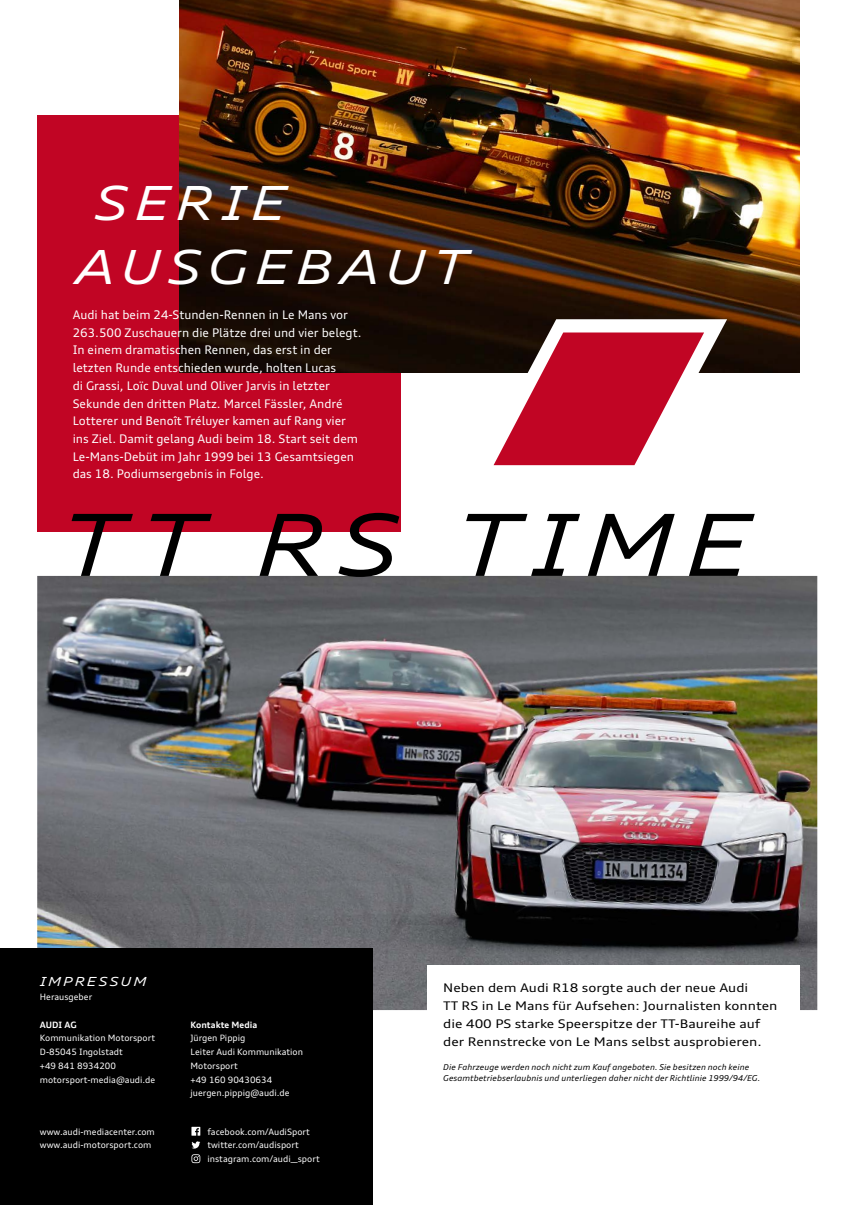
<style>
.page{position:relative;width:851px;height:1205px;background:#fff}
.page>*{position:absolute;margin:0;border:0;box-sizing:border-box;transform-origin:0 0}
.t1{font:italic expanded 85.62px "Audi Type";letter-spacing:.135em;color:#000}
.t2{font:italic expanded 47px/63.4px "Audi Type";letter-spacing:.105em;color:#fff}
.t3{font:italic expanded 12.5px "Audi Type";letter-spacing:.14em;color:#fff}
.t4{font:11.88px/17.8px "Audi Type";color:#fff}
.t5{font:11.88px/17.8px "Audi Type";color:#000;scale:1.15 1}
.t6{font:8.75px/13.8px "Audi Type";color:#fff}
.t7{font:700 8.75px "Audi Type";color:#fff}
.t8{font:italic 8.12px/11.2px "Audi Type";letter-spacing:.015em;color:#000}
</style>
<div class="page">
<img style="left:37px;top:576px;width:780px;height:434px">
<div style="left:37px;top:115px;width:363px;height:416px;background:#c10524"></div>
<img style="left:179px;top:0;width:620px;height:372px">
<div style="left:427px;top:966px;width:372px;height:124px;background:#fff"></div>
<div style="left:0;top:948px;width:372px;height:257px;background:#000"></div>
<svg style="left:191px;top:1141px;width:9px;height:7px"></svg>
<svg style="left:191px;top:1154px;width:9px;height:9px"></svg>
<svg style="left:191px;top:1127px;width:9px;height:8px"></svg>
<svg style="left:471px;top:319px;width:256px;height:147px"></svg>
<h2 class="t2" style="left:76px;top:170px;width:393px;text-indent:18px">SERIE<br>AUSGEBAUT</h2>
<p class="t4" style="left:73px;top:306px;width:290px">Audi hat beim 24-Stunden-Rennen in Le Mans vor 263.500 Zuschauern die Plätze drei und vier belegt.<br>In einem dramatischen Rennen, das erst in der letzten Runde entschieden wurde, holten Lucas<br>di Grassi, Loïc Duval und Oliver Jarvis in letzter Sekunde den dritten Platz. Marcel Fässler, André Lotterer und Benoît Tréluyer kamen auf Rang vier ins Ziel. Damit gelang Audi beim 18. Start seit dem Le-Mans-Debüt im Jahr 1999 bei 13 Gesamtsiegen das 18. Podiumsergebnis in Folge.</p>
<h1 class="t1" style="left:59px;top:488px;width:693px">TT RS TIME</h1>
<p class="t3" style="left:40px;top:973px;width:108px">IMPRESSUM</p>
<p class="t6" style="left:40px;top:990px;width:54px">Herausgeber</p>
<p class="t7" style="left:40px;top:1019px;width:38px">AUDI AG</p>
<p class="t6" style="left:40px;top:1031px;width:117px">Kommunikation Motorsport<br>D-85045 Ingolstadt<br>+49 841 8934200 motorsport-media@audi.de</p>
<p class="t7" style="left:190px;top:1019px;width:68px">Kontakte Media</p>
<p class="t6" style="left:190px;top:1031px;width:114px">Jürgen Pippig<br>Leiter Audi Kommunikation<br>Motorsport<br>+49 160 90430634 juergen.pippig@audi.de</p>
<p class="t6" style="left:40px;top:1124px;width:116px">www.audi-mediacenter.com www.audi-motorsport.com</p>
<p class="t6" style="left:207px;top:1124px;width:114px">facebook.com/AudiSport twitter.com/audisport instagram.com/audi__sport</p>
<p class="t5" style="left:443px;top:979px;width:292px">Neben dem Audi R18 sorgte auch der neue Audi<br>TT RS in Le Mans für Aufsehen: Journalisten konnten die 400 PS starke Speerspitze der TT-Baureihe auf der Rennstrecke von Le Mans selbst ausprobieren.</p>
<p class="t8" style="left:443px;top:1061px;width:318px">Die Fahrzeuge werden noch nicht zum Kauf angeboten. Sie besitzen noch keine<br>Gesamtbetriebserlaubnis und unterliegen daher nicht der Richtlinie 1999/94/EG.</p>
</div>
